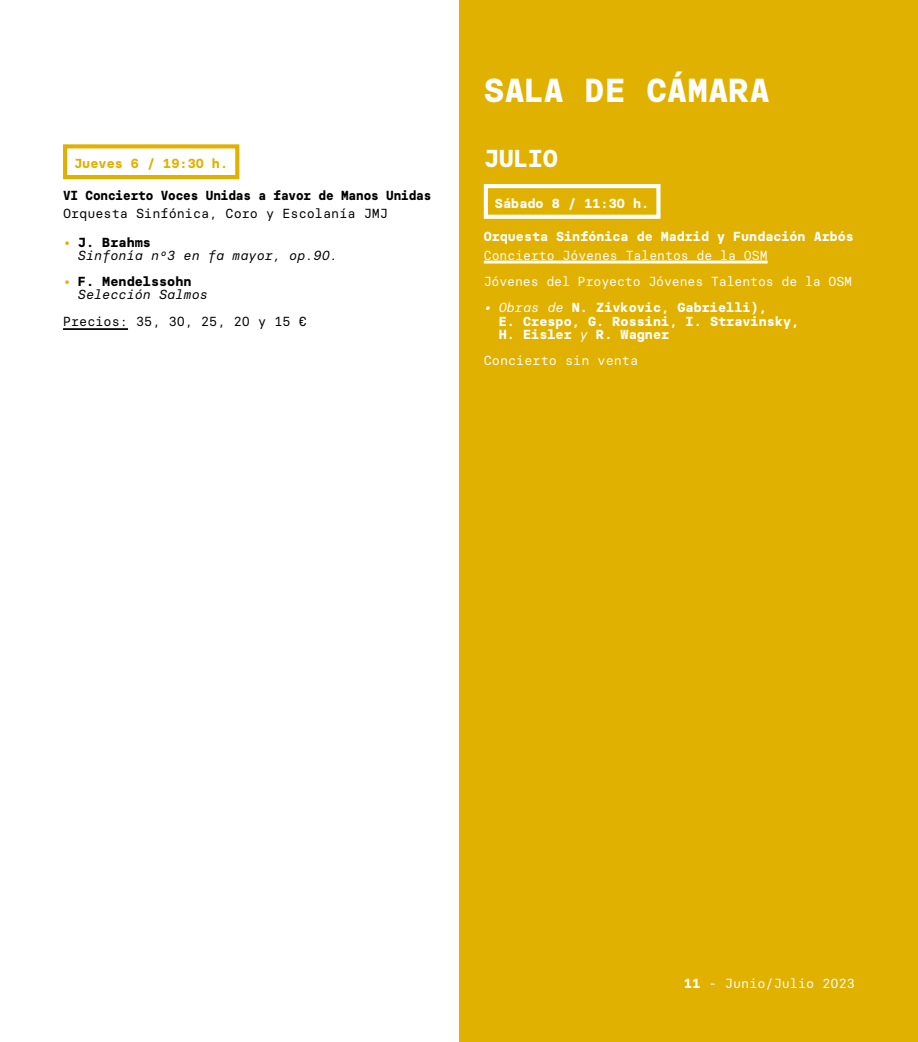
<style>
.page{position:relative;width:918px;height:1042px;background:#fff}
.page>*{position:absolute;margin:0;border:0;box-sizing:border-box;transform-origin:0 0}
.t1{font:700 33.25px "Basier Circle Mono";color:#fff}
.t2{font:700 24.5px "Basier Circle Mono";color:#fff}
.t3{font:700 13.12px/13.1px "Basier Circle Mono";color:#fff}
.t4{font:13.12px/26.2px "Basier Circle Mono";color:#fff}
.t5{font:italic 13.12px/13.1px "Basier Circle Mono";color:#000}
.t6{font:13.12px "Basier Circle Mono";color:#000}
.t7{font:700 13.12px "Basier Circle Mono";letter-spacing:-.01em;color:#000;scale:.94 1}
.t8{font:700 13.12px "Basier Circle Mono";color:#e0b100}
.s1{font-weight:700;font-style:normal;color:#e0b100}
.s2{font-weight:700;font-style:normal}
.s3{font-weight:400;font-style:italic}
.s4{font-weight:700}
</style>
<div class="page">
<div style="left:459px;top:0;width:459px;height:1042px;background:#e0b100"></div>
<hr style="left:484px;top:260px;width:283px;height:3px;background:#fff">
<div style="left:484px;top:184px;width:176px;height:35px;border:4px solid #fff"></div>
<hr style="left:63px;top:328px;width:65px;height:2px;background:#000">
<div style="left:63px;top:144px;width:176px;height:35px;border:4px solid #e0b100"></div>
<p class="t8" style="left:74px;top:155px;width:155px">Jueves 6 / 19:30 h.</p>
<p class="t7" style="left:63px;top:187px;width:393px">VI Concierto Voces Unidas a favor de Manos Unidas</p>
<p class="t6" style="left:63px;top:205px;width:326px">Orquesta Sinfónica, Coro y Escolanía JMJ</p>
<p class="t5" style="left:78px;top:235px;width:261px;text-indent:-15px"><span class="s1">•</span> <span class="s2">J. Brahms<br></span>Sinfonía nº3 en fa mayor, op.90.</p>
<p class="t5" style="left:78px;top:275px;width:131px;text-indent:-15px"><span class="s1">•</span> <span class="s2">F. Mendelssohn<br></span>Selección Salmos</p>
<p class="t6" style="left:63px;top:313px;width:245px">Precios: 35, 30, 25, 20 y 15 €</p>
<h1 class="t1" style="left:484px;top:70px;width:288px">SALA DE CÁMARA</h1>
<h2 class="t2" style="left:484px;top:143px;width:76px">JULIO</h2>
<p class="t3" style="left:495px;top:196px;width:156px">Sábado 8 / 11:30 h.</p>
<p class="t3" style="left:484px;top:229px;width:371px">Orquesta Sinfónica de Madrid y Fundación Arbós</p>
<p class="t4" style="left:484px;top:242px;width:370px">Concierto Jóvenes Talentos de la OSM<br>Jóvenes del Proyecto Jóvenes Talentos de la OSM</p>
<p class="t3" style="left:499px;top:301px;width:302px;text-indent:-15px"><span class="s3">• Obras de</span> N. Zivkovic, Gabrielli),<br>E. Crespo, G. Rossini, I. Stravinsky,<br>H. Eisler <span class="s3">y</span> R. Wagner</p>
<p class="t4" style="left:484px;top:347px;width:156px">Concierto sin venta</p>
<p class="t4" style="left:684px;top:970px;width:172px"><span class="s4">11</span> - Junio/Julio 2023</p>
</div>
